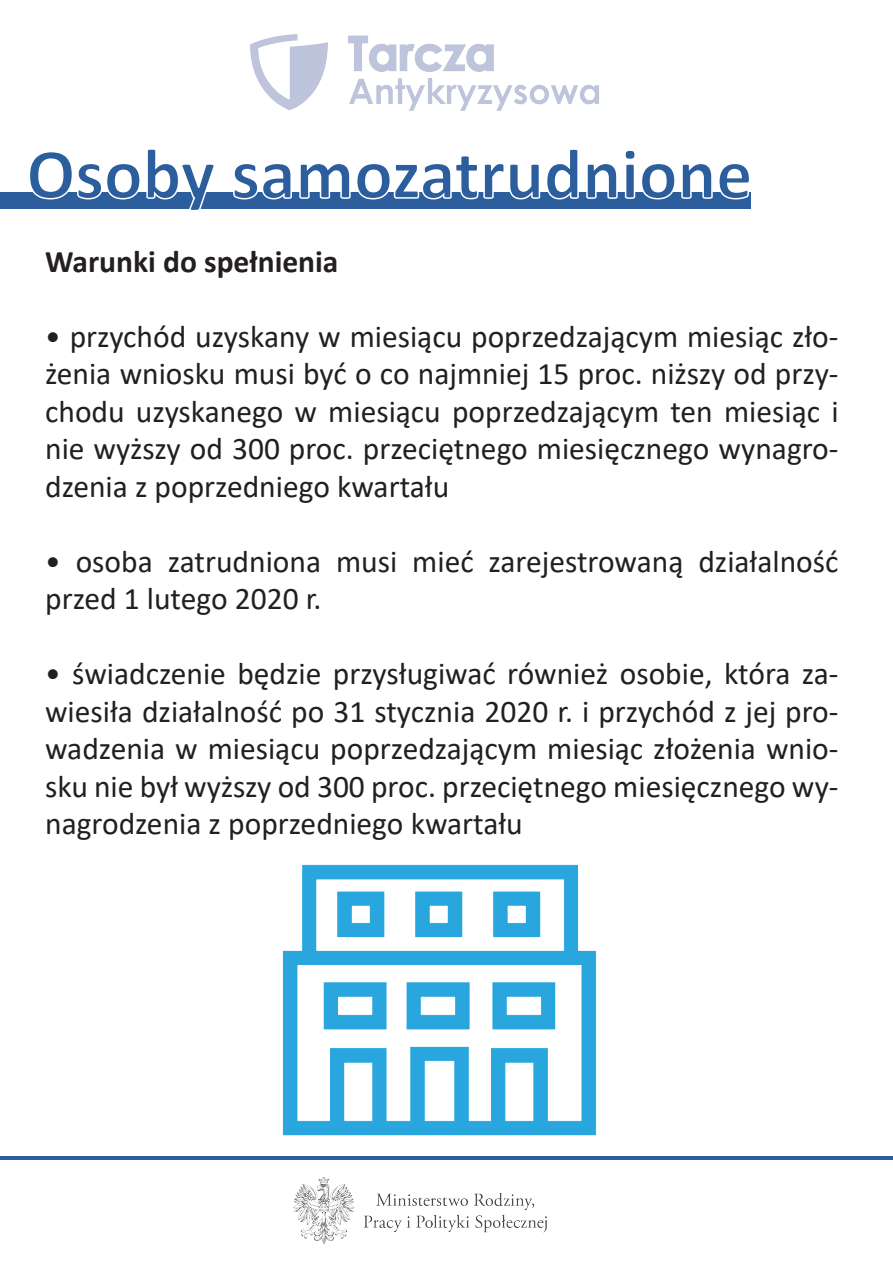
<style>
.page{position:relative;width:893px;height:1263px;background:#fff}
.page>*{position:absolute;margin:0;border:0;box-sizing:border-box;transform-origin:0 0}
.t1{font:700 72px "Calibri";color:#2c5e9d}
.t2{font:31.5px/37.5px "Calibri";color:#231f20;text-align:justify}
.t3{font:700 31.5px "Calibri";color:#231f20}
</style>
<div class="page">
<div style="left:0;top:192px;width:750px;height:16px;background:#2c5e9d"></div>
<svg style="left:28px;top:192px;width:188px;height:17px"></svg>
<svg style="left:233px;top:192px;width:518px;height:8px"></svg>
<img style="left:283px;top:864px;width:314px;height:272px">
<img style="left:250px;top:34px;width:349px;height:77px">
<img style="left:293px;top:1176px;width:254px;height:68px">
<hr style="left:0;top:1156px;width:893px;height:4px;background:#2c5e9d">
<h1 class="t1" style="left:27px;top:123px;width:727px">Osoby samozatrudnione</h1>
<p class="t3" style="left:45px;top:239px;width:295px">Warunki do spełnienia</p>
<p class="t2" style="left:45px;top:317px;width:795px">• przychód uzyskany w miesiącu poprzedzającym miesiąc zło&shy;żenia wniosku musi być o co najmniej 15 proc. niższy od przy&shy;chodu uzyskanego w miesiącu poprzedzającym ten miesiąc i nie wyższy od 300 proc. przeciętnego miesięcznego wynagro&shy;dzenia z poprzedniego kwartału</p>
<p class="t2" style="left:45px;top:542px;width:795px">• osoba zatrudniona musi mieć zarejestrowaną działalność przed 1 lutego 2020 r.</p>
<p class="t2" style="left:45px;top:654px;width:795px">• świadczenie będzie przysługiwać również osobie, która za&shy;wiesiła działalność po 31 stycznia 2020 r. i przychód z jej pro&shy;wadzenia w miesiącu poprzedzającym miesiąc złożenia wnio&shy;sku nie był wyższy od 300 proc. przeciętnego miesięcznego wy&shy;nagrodzenia z poprzedniego kwartału</p>
</div>
